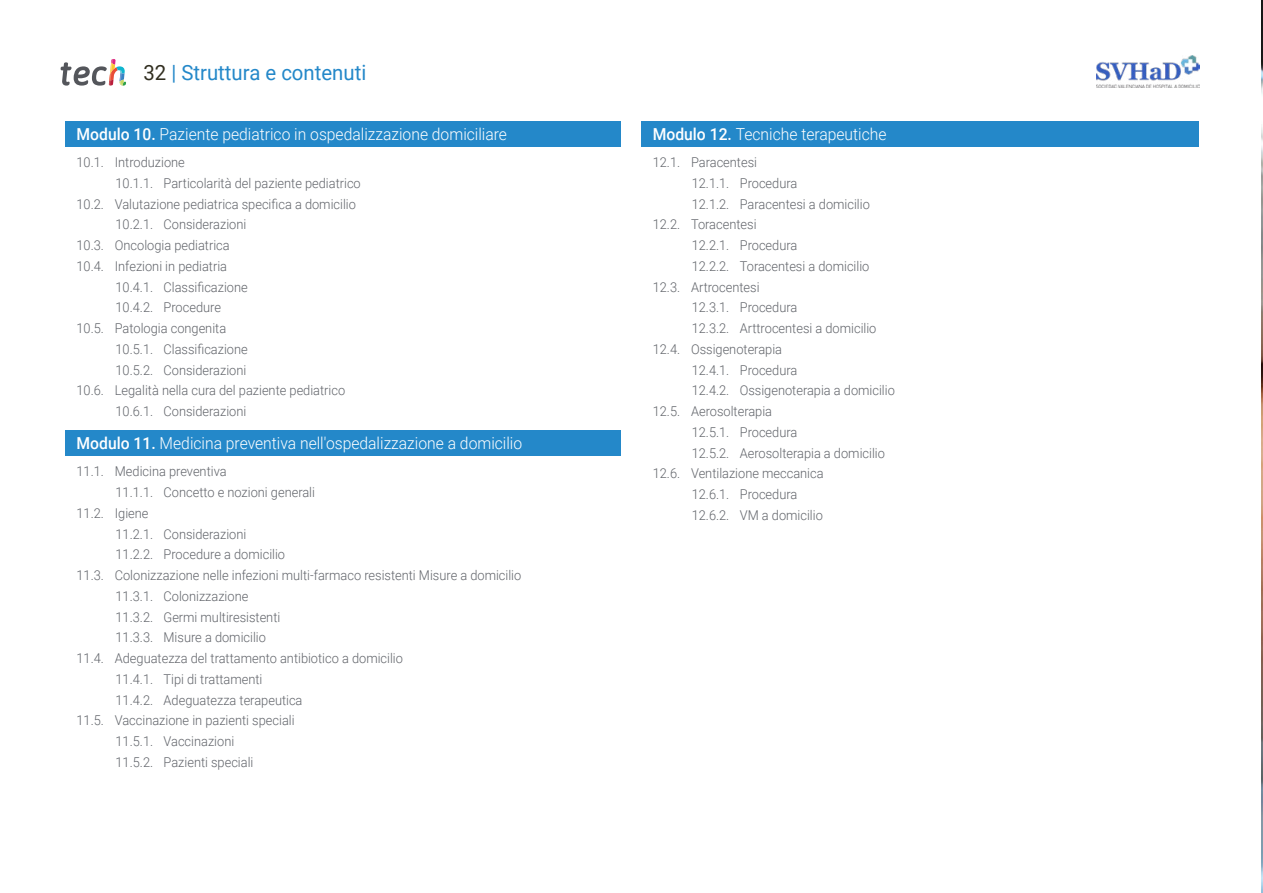
<style>
.page{position:relative;width:1263px;height:893px;background:#fff}
.page>*{position:absolute;margin:0;border:0;box-sizing:border-box;transform-origin:0 0}
.t1{font:21px "Roboto";color:#2488c9}
.t2{font:300 16.5px "Roboto";color:#fff;scale:.95 1}
.t3{font:300 13.5px "Roboto";color:#61646a;scale:.95 1}
.s1{color:#312e20}
.s2{font-weight:500}
</style>
<div class="page">
<div style="left:65px;top:121px;width:556px;height:25px;background:#2488c9"></div>
<div style="left:65px;top:430px;width:556px;height:25px;background:#2488c9"></div>
<div style="left:642px;top:121px;width:557px;height:25px;background:#2488c9"></div>
<svg style="left:61px;top:59px;width:65px;height:27px"></svg>
<img style="left:1096px;top:56px;width:103px;height:31px">
<img style="left:1262px;top:0;width:1px;height:893px">
<h1 class="t1" style="left:144px;top:57px;width:224px"><span class="s1">32</span> | Struttura e contenuti</h1>
<p class="t2" style="left:77px;top:123px;width:455px"><span class="s2">Modulo 10.</span> Paziente pediatrico in ospedalizzazione domiciliare</p>
<p class="t3" style="left:77px;top:153px;width:116px">10.1. Introduzione</p>
<p class="t3" style="left:116px;top:174px;width:260px">10.1.1. Particolarità del paziente pediatrico</p>
<p class="t3" style="left:77px;top:194px;width:296px">10.2. Valutazione pediatrica specifica a domicilio</p>
<p class="t3" style="left:116px;top:215px;width:139px">10.2.1. Considerazioni</p>
<p class="t3" style="left:77px;top:236px;width:163px">10.3. Oncologia pediatrica</p>
<p class="t3" style="left:77px;top:257px;width:160px">10.4. Infezioni in pediatria</p>
<p class="t3" style="left:116px;top:277px;width:141px">10.4.1. Classificazione</p>
<p class="t3" style="left:116px;top:298px;width:113px">10.4.2. Procedure</p>
<p class="t3" style="left:77px;top:319px;width:159px">10.5. Patologia congenita</p>
<p class="t3" style="left:116px;top:340px;width:141px">10.5.1. Classificazione</p>
<p class="t3" style="left:116px;top:360px;width:139px">10.5.2. Considerazioni</p>
<p class="t3" style="left:77px;top:381px;width:284px">10.6. Legalità nella cura del paziente pediatrico</p>
<p class="t3" style="left:116px;top:402px;width:139px">10.6.1. Considerazioni</p>
<p class="t2" style="left:77px;top:432px;width:471px"><span class="s2">Modulo 11.</span> Medicina preventiva nell'ospedalizzazione a domicilio</p>
<p class="t3" style="left:77px;top:462px;width:159px">11.1. Medicina preventiva</p>
<p class="t3" style="left:116px;top:483px;width:211px">11.1.1. Concetto e nozioni generali</p>
<p class="t3" style="left:77px;top:504px;width:77px">11.2. Igiene</p>
<p class="t3" style="left:116px;top:524px;width:139px">11.2.1. Considerazioni</p>
<p class="t3" style="left:116px;top:545px;width:180px">11.2.2. Procedure a domicilio</p>
<p class="t3" style="left:77px;top:566px;width:470px">11.3. Colonizzazione nelle infezioni multi-farmaco resistenti Misure a domicilio</p>
<p class="t3" style="left:116px;top:587px;width:141px">11.3.1. Colonizzazione</p>
<p class="t3" style="left:116px;top:607px;width:175px">11.3.2. Germi multiresistenti</p>
<p class="t3" style="left:116px;top:628px;width:160px">11.3.3. Misure a domicilio</p>
<p class="t3" style="left:77px;top:649px;width:345px">11.4. Adeguatezza del trattamento antibiotico a domicilio</p>
<p class="t3" style="left:116px;top:670px;width:156px">11.4.1. Tipi di trattamenti</p>
<p class="t3" style="left:116px;top:690px;width:198px">11.4.2. Adeguatezza terapeutica</p>
<p class="t3" style="left:77px;top:711px;width:231px">11.5. Vaccinazione in pazienti speciali</p>
<p class="t3" style="left:116px;top:732px;width:126px">11.5.1. Vaccinazioni</p>
<p class="t3" style="left:116px;top:753px;width:147px">11.5.2. Pazienti speciali</p>
<p class="t2" style="left:653px;top:123px;width:248px"><span class="s2">Modulo 12.</span> Tecniche terapeutiche</p>
<p class="t3" style="left:653px;top:153px;width:111px">12.1. Paracentesi</p>
<p class="t3" style="left:692px;top:174px;width:113px">12.1.1. Procedura</p>
<p class="t3" style="left:692px;top:194px;width:189px">12.1.2. Paracentesi a domicilio</p>
<p class="t3" style="left:653px;top:215px;width:111px">12.2. Toracentesi</p>
<p class="t3" style="left:692px;top:236px;width:113px">12.2.1. Procedura</p>
<p class="t3" style="left:692px;top:257px;width:188px">12.2.2. Toracentesi a domicilio</p>
<p class="t3" style="left:653px;top:277px;width:114px">12.3. Artrocentesi</p>
<p class="t3" style="left:692px;top:298px;width:113px">12.3.1. Procedura</p>
<p class="t3" style="left:692px;top:319px;width:196px">12.3.2. Arttrocentesi a domicilio</p>
<p class="t3" style="left:653px;top:340px;width:138px">12.4. Ossigenoterapia</p>
<p class="t3" style="left:692px;top:360px;width:113px">12.4.1. Procedura</p>
<p class="t3" style="left:692px;top:381px;width:215px">12.4.2. Ossigenoterapia a domicilio</p>
<p class="t3" style="left:653px;top:402px;width:127px">12.5. Aerosolterapia</p>
<p class="t3" style="left:692px;top:423px;width:113px">12.5.1. Procedura</p>
<p class="t3" style="left:692px;top:443px;width:205px">12.5.2. Aerosolterapia a domicilio</p>
<p class="t3" style="left:653px;top:464px;width:181px">12.6. Ventilazione meccanica</p>
<p class="t3" style="left:692px;top:485px;width:113px">12.6.1. Procedura</p>
<p class="t3" style="left:692px;top:506px;width:139px">12.6.2. VM a domicilio</p>
</div>
